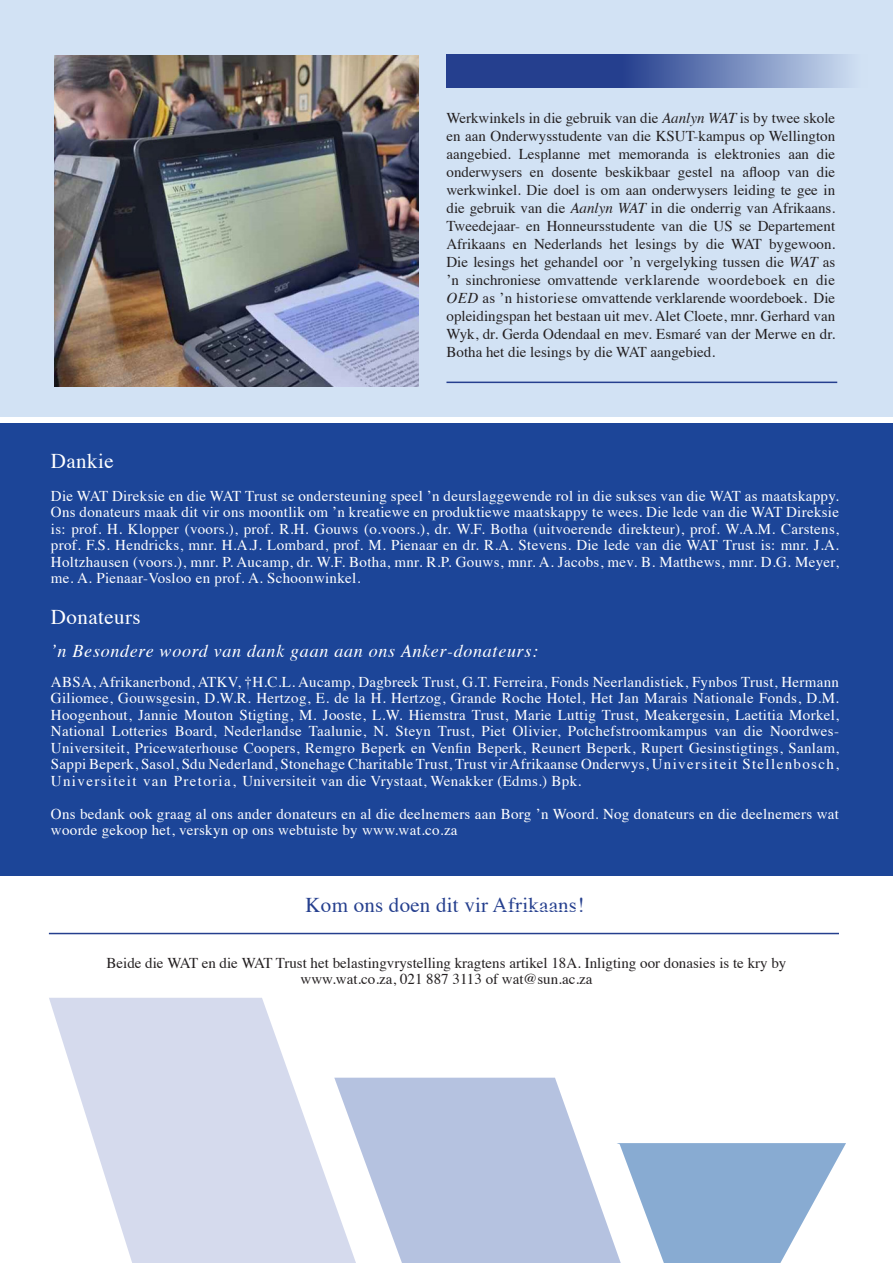
<style>
.page{position:relative;width:893px;height:1263px;background:#fff}
.page>*{position:absolute;margin:0;border:0;box-sizing:border-box;transform-origin:0 0}
.t1{font:21px "Times";letter-spacing:.01em;color:#253f8e}
.t2{font:21px "Times";letter-spacing:.02em;color:#fff}
.t3{font:italic 18px "Times";letter-spacing:.04em;color:#fff}
.t4{font:15px/16.5px "Times";letter-spacing:.02em;color:#fff;text-align:justify}
.t5{font:15px/18px "Times";color:#231f20;text-align:justify}
.s1{font-style:italic}
</style>
<div class="page">
<div style="left:0;top:423px;width:893px;height:453px;background:#1c4598"></div>
<svg style="left:49px;top:998px;width:382px;height:265px;fill:#d5daed"></svg>
<svg style="left:334px;top:1078px;width:282px;height:185px;fill:#b5c2e0"></svg>
<svg style="left:616px;top:1143px;width:230px;height:120px"></svg>
<div style="left:0;top:0;width:893px;height:417px;background:#d2e2f4"></div>
<img style="left:54px;top:55px;width:364px;height:332px">
<hr style="left:49px;top:933px;width:790px;height:1px;background:#253f8e">
<hr style="left:446px;top:382px;width:391px;height:1px;background:#253f8e">
<svg style="left:446px;top:54px;width:403px;height:33px;background:#526aa8"></svg>
<p class="t5" style="left:446px;top:107px;width:390px">Werkwinkels in die gebruik van die <span class="s1">Aanlyn WAT</span> is by twee skole en aan Onderwysstudente van die KSUT-kampus op Wellington aangebied. Lesplanne met memoranda is elektronies aan die onderwysers en dosente beskikbaar gestel na afloop van die werkwinkel. Die doel is om aan onderwysers leiding te gee in die gebruik van die <span class="s1">Aanlyn WAT</span> in die onderrig van Afrikaans.<br>Tweedejaar- en Honneursstudente van die US se Departement Afrikaans en Nederlands het lesings by die WAT bygewoon.<br>Die lesings het gehandel oor ’n vergelyking tussen die <span class="s1">WAT</span> as ’n sinchroniese omvattende verklarende woordeboek en die <span class="s1">OED</span> as ’n historiese omvattende verklarende woordeboek. Die opleidingspan het bestaan uit mev. Alet Cloete, mnr. Gerhard van Wyk, dr. Gerda Odendaal en mev. Esmaré van der Merwe en dr.<br>Botha het die lesings by die WAT aangebied.</p>
<p class="t2" style="left:51px;top:441px;width:64px">Dankie</p>
<p class="t4" style="left:51px;top:486px;width:790px">Die WAT Direksie en die WAT Trust se ondersteuning speel ’n deurslaggewende rol in die sukses van die WAT as maatskappy.<br>Ons donateurs maak dit vir ons moontlik om ’n kreatiewe en produktiewe maatskappy te wees. Die lede van die WAT Direksie is: prof. H. Klopper (voors.), prof. R.H. Gouws (o.voors.), dr. W.F. Botha (uitvoerende direkteur), prof. W.A.M. Carstens, prof. F.S. Hendricks, mnr. H.A.J. Lombard, prof. M. Pienaar en dr. R.A. Stevens. Die lede van die WAT Trust is: mnr. J.A.<br>Holtzhausen (voors.), mnr. P. Aucamp, dr. W.F. Botha, mnr. R.P. Gouws, mnr. A. Jacobs, mev. B. Matthews, mnr. D.G. Meyer, me. A. Pienaar-Vosloo en prof. A. Schoonwinkel.</p>
<p class="t2" style="left:51px;top:597px;width:91px">Donateurs</p>
<p class="t3" style="left:51px;top:635px;width:489px">’n Besondere woord van dank gaan aan ons Anker-donateurs:</p>
<p class="t4" style="left:51px;top:672px;width:790px">ABSA, Afrikanerbond, ATKV, †H.C.L. Aucamp, Dagbreek Trust, G.T. Ferreira, Fonds Neerlandistiek, Fynbos Trust, Hermann Giliomee, Gouwsgesin, D.W.R. Hertzog, E. de la H. Hertzog, Grande Roche Hotel, Het Jan Marais Nationale Fonds, D.M.<br>Hoogenhout, Jannie Mouton Stigting, M. Jooste, L.W. Hiemstra Trust, Marie Luttig Trust, Meakergesin, Laetitia Morkel, National Lotteries Board, Nederlandse Taalunie, N. Steyn Trust, Piet Olivier, Potchefstroomkampus van die Noordwes-Universiteit, Pricewaterhouse Coopers, Remgro Beperk en Venfin Beperk, Reunert Beperk, Rupert Gesinstigtings, Sanlam, Sappi Beperk, Sasol, Sdu Nederland, Stonehage Charitable Trust, Trust vir Afrikaanse Onderwys, Universiteit Stellenbosch, Universiteit van Pretoria, Universiteit van die Vrystaat, Wenakker (Edms.) Bpk.</p>
<p class="t4" style="left:51px;top:804px;width:790px">Ons bedank ook graag al ons ander donateurs en al die deelnemers aan Borg ’n Woord. Nog donateurs en die deelnemers wat woorde gekoop het, verskyn op ons webtuiste by www.wat.co.za</p>
<p class="t1" style="left:306px;top:885px;width:280px">Kom ons doen dit vir Afrikaans!</p>
<p class="t5" style="left:107px;top:952px;width:681px">Beide die WAT en die WAT Trust het belastingvrystelling kragtens artikel 18A. Inligting oor donasies is te kry by</p>
<p class="t5" style="left:301px;top:969px;width:293px">www.wat.co.za, 021 887 3113 of wat@sun.ac.za</p>
</div>
